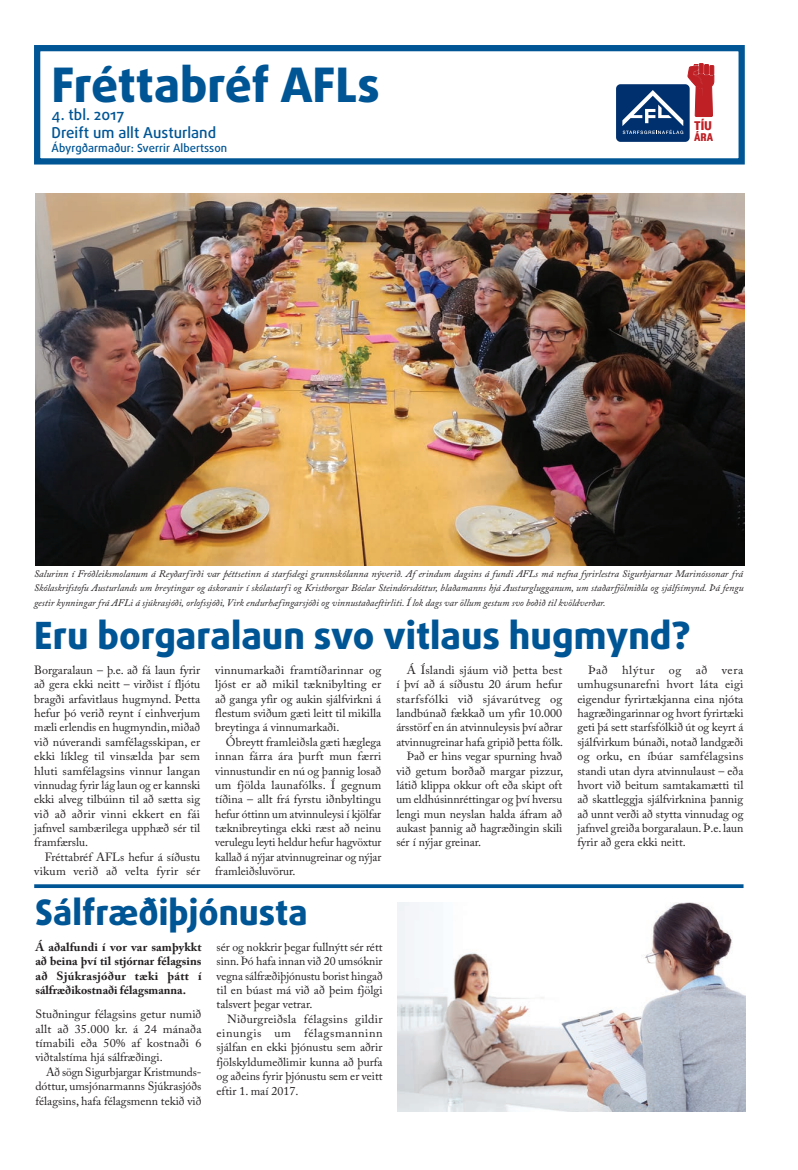
<style>
.page{position:relative;width:798px;height:1170px;background:#fff}
.page>*{position:absolute;margin:0;border:0;box-sizing:border-box;transform-origin:0 0}
.t1{font:800 47.5px "Daxline Pro";color:#005595}
.t2{font:800 37.5px "Daxline Pro";color:#005595}
.t3{font:800 35px "Daxline Pro";color:#005595}
.t4{font:500 15px/18px "Daxline Pro";color:#005595}
.t5{font:13.12px "Almaq Refined";color:#be2025}
.t6{font:11.88px/14.4px "Adobe Caslon Pro";color:#231f20;text-align:justify}
.t7{font:700 11.88px/14.4px "Adobe Caslon Pro";color:#231f20;text-align:justify}
.t8{font:11.88px "Adobe Caslon Pro";letter-spacing:.03em;color:#231f20}
.t9{font:11.62px "Almaq Refined";color:#be2025}
.t10{font:500 11.25px "Daxline Pro";color:#005595}
.t11{font:italic 10px/14.4px "Adobe Caslon Pro";color:#231f20;text-align:justify}
</style>
<div class="page">
<div style="left:34px;top:45px;width:710px;height:119px;border:6px solid #005595"></div>
<div style="left:615px;top:84px;width:74px;height:58px;background:linear-gradient(to bottom,#002e6c,#053470);border-radius:4px"></div>
<svg style="left:622px;top:63px;width:92px;height:79px"></svg>
<img style="left:35px;top:194px;width:709px;height:371px">
<svg style="left:34px;top:884px;width:709px;height:4px;fill:#005595"></svg>
<img style="left:397px;top:902px;width:347px;height:209px">
<h1 class="t1" style="left:52px;top:54px;width:329px">Fréttabréf AFLs</h1>
<p class="t4" style="left:52px;top:106px;width:166px">4. tbl. 2017<br>Dreift um allt Austurland</p>
<p class="t10" style="left:52px;top:140px;width:177px">Ábyrgðarmaður: Sverrir Albertsson</p>
<p class="t5" style="left:694px;top:118px;width:19px">TÍU</p>
<p class="t9" style="left:694px;top:130px;width:20px">ÁRA</p>
<p class="t11" style="left:34px;top:566px;width:710px">Salurinn í Fróðleiksmolanum á Reyðarfirði var þéttsetinn á starfsdegi grunnskólanna nýverið. Af erindum dagsins á fundi AFLs má nefna fyrirlestra Sigurbjarnar Marinóssonar frá Skólaskrifstofu Austurlands um breytingar og áskoranir í skólastarfi og Kristborgar Bóelar Steindórsdóttur, blaðamanns hjá Austurglugganum, um staðarfjölmiðla og sjálfsímynd. Þá fengu gestir kynningar frá AFLi á sjúkrasjóði, orlofssjóði, Virk endurhæfingarsjóði og vinnustaðaeftirliti. Í lok dags var öllum gestum svo boðið til kvöldverðar.</p>
<h2 class="t2" style="left:34px;top:610px;width:658px">Eru borgaralaun svo vitlaus hugmynd?</h2>
<p class="t6" style="left:34px;top:662px;width:167px">Borgaralaun – þ.e. að fá laun fyrir að gera ekki neitt – virðist í fljótu bragði arfavitlaus hugmynd. Þetta hefur þó verið reynt í einhverjum mæli erlendis en hugmyndin, miðað við núverandi samfélagsskipan, er ekki líkleg til vinsælda þar sem hluti samfélagsins vinnur langan vinnudag fyrir lág laun og er kannski ekki alveg tilbúinn til að sætta sig við að aðrir vinni ekkert en fái jafnvel sambærilega upphæð sér til framfærslu.</p>
<p class="t6" style="left:34px;top:849px;width:167px;text-align:right">Fréttabréf AFLs hefur á síðustu vikum verið að velta fyrir sér</p>
<p class="t6" style="left:215px;top:662px;width:168px">vinnumarkaði framtíðarinnar og ljóst er að mikil tæknibylting er að ganga yfir og aukin sjálfvirkni á flestum sviðum gæti leitt til mikilla breytinga á vinnumarkaði.</p>
<p class="t6" style="left:215px;top:734px;width:167px;text-indent:11px">Óbreytt framleiðsla gæti hæglega innan fárra ára þurft mun færri vinnustundir en nú og þannig losað um fjölda launafólks. Í gegnum tíðina – allt frá fyrstu iðnbyltingu hefur óttinn um atvinnuleysi í kjölfar tæknibreytinga ekki ræst að neinu verulegu leyti heldur hefur hagvöxtur kallað á nýjar atvinnugreinar og nýjar framleiðsluvörur.</p>
<h3 class="t3" style="left:35px;top:888px;width:274px">Sálfræðiþjónusta</h3>
<p class="t7" style="left:35px;top:939px;width:167px">Á aðalfundi í vor var samþykkt að beina því til stjórnar félagsins að Sjúkrasjóður tæki þátt í sálfræðikostnaði félagsmanna.</p>
<p class="t6" style="left:35px;top:1006px;width:167px">Stuðningur félagsins getur numið allt að 35.000 kr. á 24 mánaða tímabili eða 50% af kostnaði 6 viðtalstíma hjá sálfræðingi.</p>
<p class="t6" style="left:35px;top:1064px;width:167px;text-indent:11px">Að sögn Sigurbjargar Kristmunds&shy;dóttur, umsjónarmanns Sjúkrasjóðs félagsins, hafa félagsmenn tekið við</p>
<p class="t6" style="left:216px;top:939px;width:168px">sér og nokkrir þegar fullnýtt sér rétt sinn. Þó hafa innan við 20 umsóknir vegna sálfræðiþjónustu borist hingað til en búast má við að þeim fjölgi talsvert þegar vetrar.</p>
<p class="t6" style="left:216px;top:1011px;width:167px;text-indent:11px">Niðurgreiðsla félagsins gildir einungis um félagsmanninn sjálfan en ekki þjónustu sem aðrir fjölskyldumeðlimir kunna að þurfa og aðeins fyrir þjónustu sem er veitt eftir 1. maí 2017.</p>
<p class="t6" style="left:407px;top:662px;width:157px">Á Íslandi sjáum við þetta best</p>
<p class="t6" style="left:396px;top:677px;width:167px">í því að á síðustu 20 árum hefur</p>
<p class="t8" style="left:396px;top:691px;width:167px">starfsfólki við sjávarútveg og</p>
<p class="t6" style="left:396px;top:705px;width:167px">landbúnað fækkað um yfir 10.000</p>
<p class="t6" style="left:396px;top:720px;width:167px">ársstörf en án atvinnuleysis því aðrar</p>
<p class="t6" style="left:396px;top:734px;width:168px">atvinnugreinar hafa gripið þetta fólk.</p>
<p class="t6" style="left:407px;top:748px;width:157px">Það er hins vegar spurning hvað</p>
<p class="t6" style="left:396px;top:763px;width:168px">við getum borðað margar pizzur,</p>
<p class="t6" style="left:396px;top:777px;width:167px">látið klippa okkur oft eða skipt oft</p>
<p class="t6" style="left:396px;top:792px;width:167px">um eldhúsinnréttingar og því hversu</p>
<p class="t6" style="left:396px;top:806px;width:167px">lengi mun neyslan halda áfram að</p>
<p class="t6" style="left:396px;top:820px;width:167px">aukast þannig að hagræðingin skili</p>
<p class="t6" style="left:396px;top:835px;width:86px">sér í nýjar greinar.</p>
<p class="t6" style="left:577px;top:662px;width:167px;text-indent:11px">Það hlýtur og að vera umhugsunarefni hvort láta eigi eigendur fyrirtækjanna eina njóta hagræðingarinnar og hvort fyrirtæki geti þá sett starfsfólkið út og keyrt á sjálfvirkum búnaði, notað landgæði og orku, en íbúar samfélagsins standi utan dyra atvinnulaust – eða hvort við beitum samtakamætti til að skattleggja sjálfvirknina þannig að unnt verði að stytta vinnudag og jafnvel greiða borgaralaun. Þ.e. laun fyrir að gera ekki neitt.</p>
</div>
